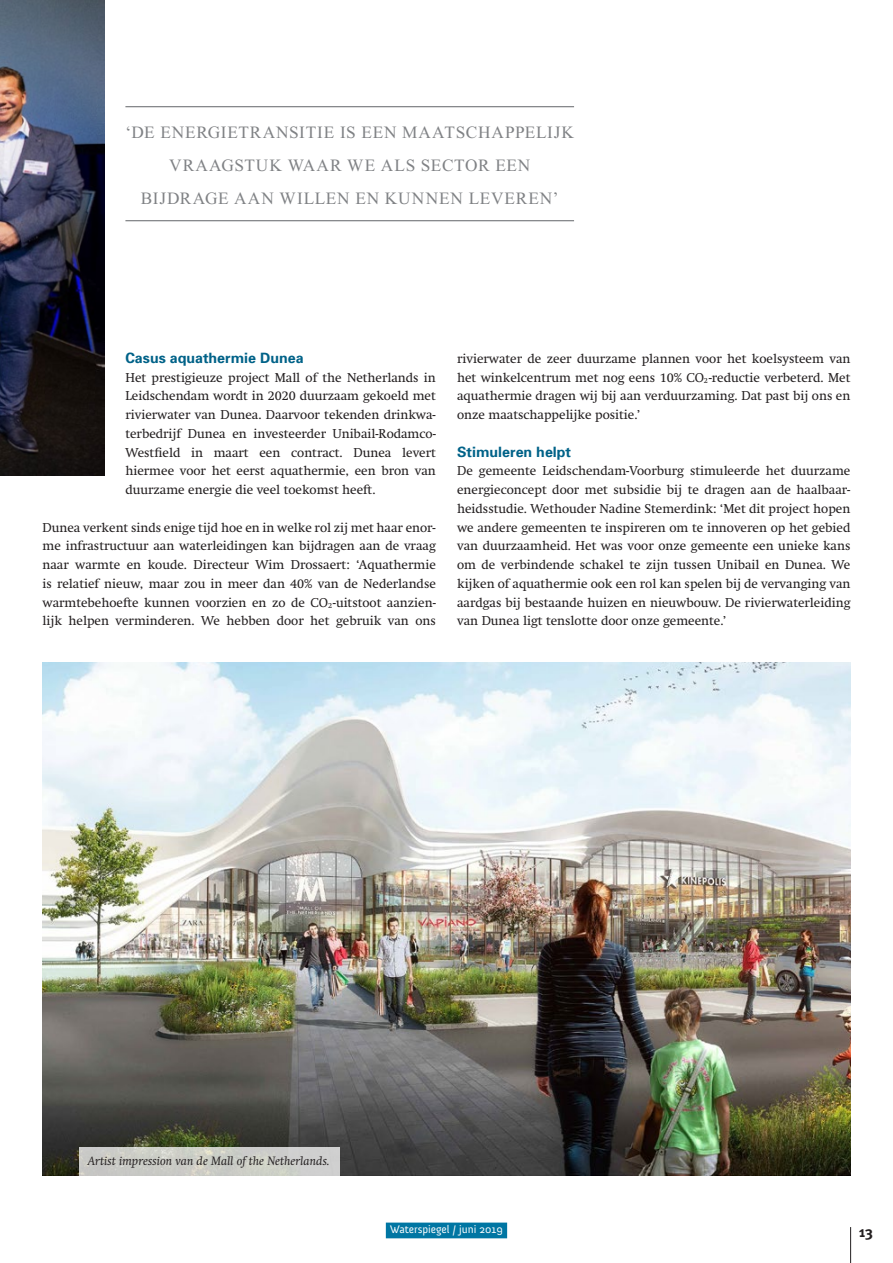
<style>
.page{position:relative;width:893px;height:1263px;background:#fff}
.page>*{position:absolute;margin:0;border:0;box-sizing:border-box;transform-origin:0 0}
.t1{font:17.25px/33.3px "Times New Roman";letter-spacing:.045em;color:#808285;text-align:center}
.t2{font:700 15px "Meta Plus";color:#231f20}
.t3{font:700 14.25px "Univers";color:#006288}
.t4{font:12.75px/18.8px "Swift";color:#231f20;text-align:justify}
.t5{font:italic 12px "Swift";letter-spacing:.01em;color:#231f20}
.t6{font:11.25px "Anivers";color:#fff}
</style>
<div class="page">
<hr style="left:850px;top:1227px;width:1px;height:36px;background:#231f20">
<div style="left:386px;top:1222px;width:121px;height:16px;background:#0076a3"></div>
<img style="left:0;top:0;width:104px;height:475px">
<hr style="left:125px;top:106px;width:449px;height:1px;background:#808285">
<hr style="left:125px;top:220px;width:449px;height:1px;background:#808285">
<img style="left:43px;top:663px;width:807px;height:512px">
<div style="left:79px;top:1147px;width:260px;height:31px;background:linear-gradient(to right,#c9cac4,#cfd0cd)"></div>
<h1 class="t1" style="left:125px;top:115px;width:450px">‘DE ENERGIETRANSITIE IS EEN MAATSCHAPPELIJK<br>VRAAGSTUK WAAR WE ALS SECTOR EEN<br>BIJDRAGE AAN WILLEN EN KUNNEN LEVEREN’</h1>
<p class="t3" style="left:125px;top:349px;width:180px">Casus aquathermie Dunea</p>
<p class="t4" style="left:125px;top:368px;width:312px">Het prestigieuze project Mall of the Netherlands in Leidschendam wordt in 2020 duurzaam gekoeld met rivierwater van Dunea. Daarvoor tekenden drinkwa&shy;terbedrijf Dunea en investeerder Unibail-Rodamco-Westfield in maart een contract. Dunea levert hiermee voor het eerst aquathermie, een bron van duurzame energie die veel toekomst heeft.</p>
<p class="t4" style="left:43px;top:518px;width:395px">Dunea verkent sinds enige tijd hoe en in welke rol zij met haar enor&shy;me infrastructuur aan waterleidingen kan bijdragen aan de vraag naar warmte en koude. Directeur Wim Drossaert: ‘Aquathermie is relatief nieuw, maar zou in meer dan 40% van de Nederlandse warmtebehoefte kunnen voorzien en zo de CO<sub>2</sub>-uitstoot aanzien&shy;lijk helpen verminderen. We hebben door het gebruik van ons</p>
<p class="t4" style="left:457px;top:349px;width:395px">rivierwater de zeer duurzame plannen voor het koelsysteem van het winkelcentrum met nog eens 10% CO<sub>2</sub>-reductie verbeterd. Met aquathermie dragen wij bij aan verduurzaming. Dat past bij ons en onze maatschappelijke positie.’</p>
<p class="t3" style="left:457px;top:442px;width:116px">Stimuleren helpt</p>
<p class="t4" style="left:457px;top:462px;width:395px">De gemeente Leidschendam-Voorburg stimuleerde het duurzame energieconcept door met subsidie bij te dragen aan de haalbaar&shy;heidsstudie. Wethouder Nadine Stemerdink: ‘Met dit project hopen we andere gemeenten te inspireren om te innoveren op het gebied van duurzaamheid. Het was voor onze gemeente een unieke kans om de verbindende schakel te zijn tussen Unibail en Dunea. We kijken of aquathermie ook een rol kan spelen bij de vervanging van aardgas bij bestaande huizen en nieuwbouw. De rivierwaterleiding van Dunea ligt tenslotte door onze gemeente.’</p>
<p class="t5" style="left:88px;top:1154px;width:244px">Artist impression van de Mall of the Netherlands.</p>
<p class="t6" style="left:390px;top:1223px;width:114px">Waterspiegel / juni 2019</p>
<p class="t2" style="left:859px;top:1223px;width:15px">13</p>
</div>
